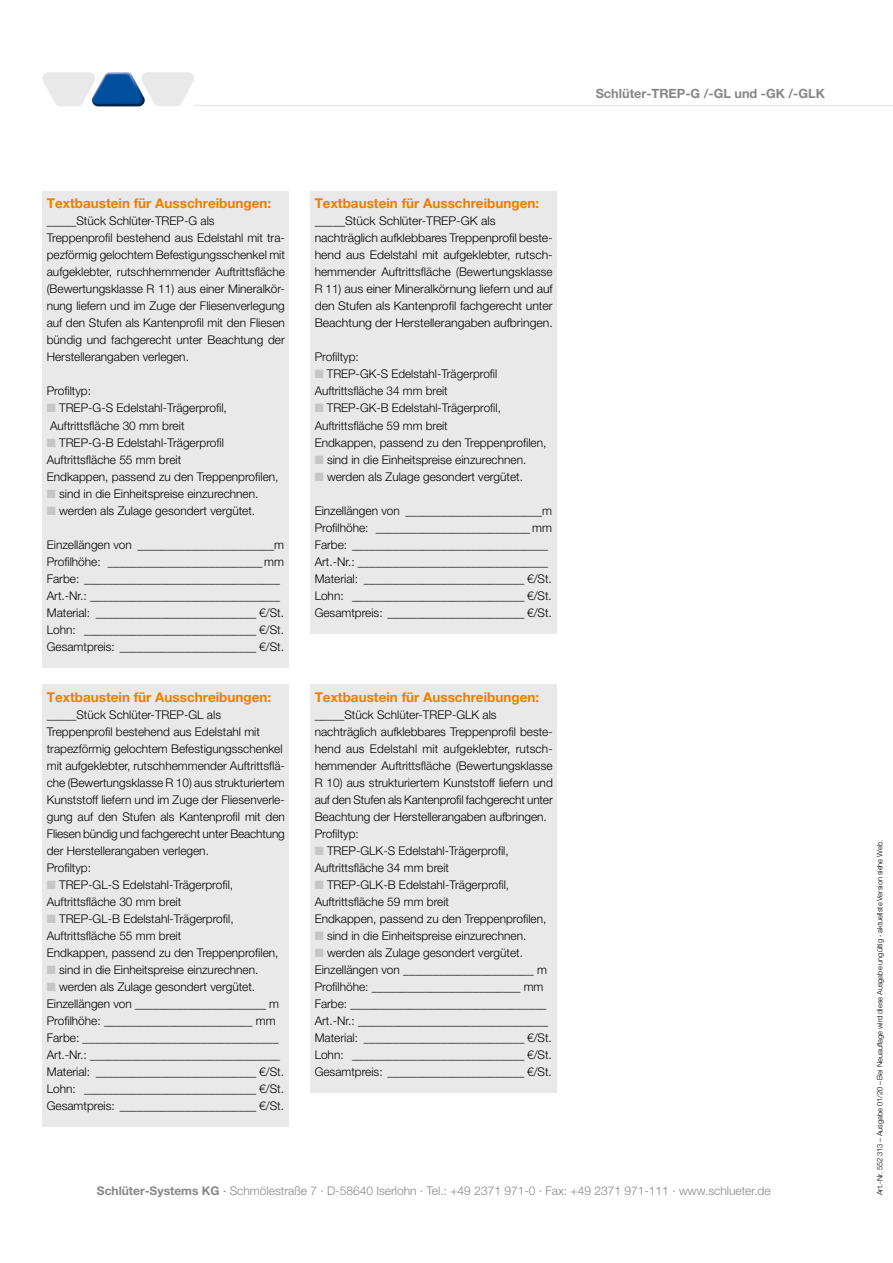
<style>
.page{position:relative;width:893px;height:1263px;background:#fff}
.page>*{position:absolute;margin:0;border:0;box-sizing:border-box;transform-origin:0 0}
.Unter-Überschrift{font:700 13.5px "Helvetica Neue LT Pro";color:#ef7d00}
.t1{font:700 12.75px "Helvetica Neue LT Pro";color:#878787}
.Textbaustein_1__Zeil{font:300 12px/17px "Helvetica Neue LT Pro";color:#000;text-align:justify}
.t2{font:300 12px "Helvetica Neue LT Pro";color:#878787}
.Fließtext{font:300 7.5px "Helvetica Neue LT Pro";color:#000}
.s1{color:#c6c6c6}
.s2{font-weight:700}
.s3{font-weight:500}
</style>
<div class="page">
<hr style="left:194px;top:105px;width:699px;height:1px;background:#e9e9e9">
<svg style="left:43px;top:72px;width:151px;height:34px"></svg>
<div style="left:310px;top:191px;width:247px;height:443px;background:#e9e9e9"></div>
<div style="left:43px;top:191px;width:246px;height:477px;background:#e9e9e9"></div>
<div style="left:43px;top:685px;width:246px;height:442px;background:#e9e9e9"></div>
<div style="left:310px;top:685px;width:247px;height:408px;background:#e9e9e9"></div>
<p class="Unter-Überschrift" style="left:47px;top:195px;width:226px">Textbaustein für Ausschreibungen:</p>
<p class="Textbaustein_1__Zeil" style="left:47px;top:212px;width:169px">_____Stück Schlüter-TREP-G als</p>
<p class="Textbaustein_1__Zeil" style="left:47px;top:229px;width:240px">Treppenprofil bestehend aus Edelstahl mit tra&shy;pezförmig gelochtem Befestigungsschenkel mit aufgeklebter, rutschhemmender Auftrittsfläche (Bewertungsklasse R 11) aus einer Mineralkör&shy;nung liefern und im Zuge der Fliesenverlegung auf den Stufen als Kantenprofil mit den Fliesen bündig und fachgerecht unter Beachtung der Herstellerangaben verlegen.</p>
<p class="Textbaustein_1__Zeil" style="left:47px;top:382px;width:46px">Profiltyp:</p>
<p class="Textbaustein_1__Zeil" style="left:47px;top:399px;width:182px"><span class="s1">■</span> TREP-G-S Edelstahl-Trägerprofil,</p>
<p class="Textbaustein_1__Zeil" style="left:50px;top:416px;width:136px">Auftrittsfläche 30 mm breit</p>
<p class="Textbaustein_1__Zeil" style="left:47px;top:433px;width:179px"><span class="s1">■</span> TREP-G-B Edelstahl-Trägerprofil</p>
<p class="Textbaustein_1__Zeil" style="left:47px;top:450px;width:136px">Auftrittsfläche 55 mm breit</p>
<p class="Textbaustein_1__Zeil" style="left:47px;top:467px;width:233px">Endkappen, passend zu den Treppenprofilen,</p>
<p class="Textbaustein_1__Zeil" style="left:47px;top:484px;width:213px"><span class="s1">■</span> sind in die Einheitspreise einzurechnen.</p>
<p class="Textbaustein_1__Zeil" style="left:47px;top:501px;width:210px"><span class="s1">■</span> werden als Zulage gesondert vergütet.</p>
<p class="Textbaustein_1__Zeil" style="left:47px;top:536px;width:239px">Einzellängen von _______________________m</p>
<p class="Textbaustein_1__Zeil" style="left:47px;top:553px;width:239px">Profilhöhe: __________________________ mm</p>
<p class="Textbaustein_1__Zeil" style="left:47px;top:570px;width:235px">Farbe: _________________________________</p>
<p class="Textbaustein_1__Zeil" style="left:47px;top:587px;width:235px">Art.-Nr.: ________________________________</p>
<p class="Textbaustein_1__Zeil" style="left:47px;top:604px;width:239px">Material: ___________________________ €/St.</p>
<p class="Textbaustein_1__Zeil" style="left:47px;top:621px;width:239px">Lohn: _____________________________ €/St.</p>
<p class="Textbaustein_1__Zeil" style="left:47px;top:638px;width:239px">Gesamtpreis: _______________________ €/St.</p>
<p class="Unter-Überschrift" style="left:47px;top:688px;width:226px">Textbaustein für Ausschreibungen:</p>
<p class="Textbaustein_1__Zeil" style="left:47px;top:706px;width:176px">_____Stück Schlüter-TREP-GL als</p>
<p class="Textbaustein_1__Zeil" style="left:47px;top:723px;width:215px">Treppenprofil bestehend aus Edelstahl mit</p>
<p class="Textbaustein_1__Zeil" style="left:47px;top:740px;width:237px">trapezförmig gelochtem Befestigungsschenkel</p>
<p class="Textbaustein_1__Zeil" style="left:47px;top:757px;width:240px">mit aufgeklebter, rutschhemmender Auftrittsflä&shy;che (Bewertungsklasse R 10) aus strukturiertem Kunststoff liefern und im Zuge der Fliesenverle&shy;gung auf den Stufen als Kantenprofil mit den Fliesen bündig und fachgerecht unter Beachtung der Herstellerangaben verlegen.</p>
<p class="Textbaustein_1__Zeil" style="left:47px;top:859px;width:46px">Profiltyp:</p>
<p class="Textbaustein_1__Zeil" style="left:47px;top:876px;width:188px"><span class="s1">■</span> TREP-GL-S Edelstahl-Trägerprofil,</p>
<p class="Textbaustein_1__Zeil" style="left:47px;top:893px;width:136px">Auftrittsfläche 30 mm breit</p>
<p class="Textbaustein_1__Zeil" style="left:47px;top:910px;width:188px"><span class="s1">■</span> TREP-GL-B Edelstahl-Trägerprofil,</p>
<p class="Textbaustein_1__Zeil" style="left:47px;top:927px;width:136px">Auftrittsfläche 55 mm breit</p>
<p class="Textbaustein_1__Zeil" style="left:47px;top:944px;width:233px">Endkappen, passend zu den Treppenprofilen,</p>
<p class="Textbaustein_1__Zeil" style="left:47px;top:961px;width:213px"><span class="s1">■</span> sind in die Einheitspreise einzurechnen.</p>
<p class="Textbaustein_1__Zeil" style="left:47px;top:978px;width:210px"><span class="s1">■</span> werden als Zulage gesondert vergütet.</p>
<p class="Textbaustein_1__Zeil" style="left:47px;top:995px;width:234px">Einzellängen von ______________________ m</p>
<p class="Textbaustein_1__Zeil" style="left:47px;top:1012px;width:230px">Profilhöhe: _________________________ mm</p>
<p class="Textbaustein_1__Zeil" style="left:47px;top:1029px;width:233px">Farbe: _________________________________</p>
<p class="Textbaustein_1__Zeil" style="left:47px;top:1046px;width:235px">Art.-Nr.: ________________________________</p>
<p class="Textbaustein_1__Zeil" style="left:47px;top:1063px;width:239px">Material: ___________________________ €/St.</p>
<p class="Textbaustein_1__Zeil" style="left:47px;top:1080px;width:239px">Lohn: _____________________________ €/St.</p>
<p class="Textbaustein_1__Zeil" style="left:47px;top:1097px;width:239px">Gesamtpreis: _______________________ €/St.</p>
<p class="Unter-Überschrift" style="left:315px;top:195px;width:226px">Textbaustein für Ausschreibungen:</p>
<p class="Textbaustein_1__Zeil" style="left:315px;top:212px;width:182px">_____Stück Schlüter-TREP-GK als</p>
<p class="Textbaustein_1__Zeil" style="left:315px;top:229px;width:240px">nachträglich aufklebbares Treppenprofil beste&shy;hend aus Edelstahl mit aufgeklebter, rutsch&shy;hemmender Auftrittsfläche (Bewertungsklasse R 11) aus einer Mineralkörnung liefern und auf den Stufen als Kantenprofil fachgerecht unter Beachtung der Herstellerangaben aufbringen.</p>
<p class="Textbaustein_1__Zeil" style="left:315px;top:348px;width:46px">Profiltyp:</p>
<p class="Textbaustein_1__Zeil" style="left:315px;top:365px;width:184px"><span class="s1">■</span> TREP-GK-S Edelstahl-Trägerprofil</p>
<p class="Textbaustein_1__Zeil" style="left:315px;top:382px;width:135px">Auftrittsfläche 34 mm breit</p>
<p class="Textbaustein_1__Zeil" style="left:315px;top:399px;width:188px"><span class="s1">■</span> TREP-GK-B Edelstahl-Trägerprofil,</p>
<p class="Textbaustein_1__Zeil" style="left:315px;top:416px;width:135px">Auftrittsfläche 59 mm breit</p>
<p class="Textbaustein_1__Zeil" style="left:315px;top:433px;width:233px">Endkappen, passend zu den Treppenprofilen,</p>
<p class="Textbaustein_1__Zeil" style="left:315px;top:450px;width:213px"><span class="s1">■</span> sind in die Einheitspreise einzurechnen.</p>
<p class="Textbaustein_1__Zeil" style="left:315px;top:467px;width:210px"><span class="s1">■</span> werden als Zulage gesondert vergütet.</p>
<p class="Textbaustein_1__Zeil" style="left:315px;top:501px;width:239px">Einzellängen von _______________________m</p>
<p class="Textbaustein_1__Zeil" style="left:315px;top:519px;width:239px">Profilhöhe: __________________________ mm</p>
<p class="Textbaustein_1__Zeil" style="left:315px;top:536px;width:235px">Farbe: _________________________________</p>
<p class="Textbaustein_1__Zeil" style="left:315px;top:553px;width:235px">Art.-Nr.: ________________________________</p>
<p class="Textbaustein_1__Zeil" style="left:315px;top:570px;width:239px">Material: ___________________________ €/St.</p>
<p class="Textbaustein_1__Zeil" style="left:315px;top:587px;width:239px">Lohn: _____________________________ €/St.</p>
<p class="Textbaustein_1__Zeil" style="left:315px;top:604px;width:239px">Gesamtpreis: _______________________ €/St.</p>
<p class="Unter-Überschrift" style="left:315px;top:688px;width:226px">Textbaustein für Ausschreibungen:</p>
<p class="Textbaustein_1__Zeil" style="left:315px;top:706px;width:183px">_____Stück Schlüter-TREP-GLK als</p>
<p class="Textbaustein_1__Zeil" style="left:315px;top:723px;width:240px">nachträglich aufklebbares Treppenprofil beste&shy;hend aus Edelstahl mit aufgeklebter, rutsch&shy;hemmender Auftrittsfläche (Bewertungsklasse R 10) aus strukturiertem Kunststoff liefern und auf den Stufen als Kantenprofil fachgerecht unter Beachtung der Herstellerangaben aufbringen.</p>
<p class="Textbaustein_1__Zeil" style="left:315px;top:825px;width:46px">Profiltyp:</p>
<p class="Textbaustein_1__Zeil" style="left:315px;top:842px;width:196px"><span class="s1">■</span> TREP-GLK-S Edelstahl-Trägerprofil,</p>
<p class="Textbaustein_1__Zeil" style="left:315px;top:859px;width:136px">Auftrittsfläche 34 mm breit</p>
<p class="Textbaustein_1__Zeil" style="left:315px;top:876px;width:196px"><span class="s1">■</span> TREP-GLK-B Edelstahl-Trägerprofil,</p>
<p class="Textbaustein_1__Zeil" style="left:315px;top:893px;width:136px">Auftrittsfläche 59 mm breit</p>
<p class="Textbaustein_1__Zeil" style="left:315px;top:910px;width:233px">Endkappen, passend zu den Treppenprofilen,</p>
<p class="Textbaustein_1__Zeil" style="left:315px;top:927px;width:213px"><span class="s1">■</span> sind in die Einheitspreise einzurechnen.</p>
<p class="Textbaustein_1__Zeil" style="left:315px;top:944px;width:210px"><span class="s1">■</span> werden als Zulage gesondert vergütet.</p>
<p class="Textbaustein_1__Zeil" style="left:315px;top:961px;width:234px">Einzellängen von ______________________ m</p>
<p class="Textbaustein_1__Zeil" style="left:315px;top:978px;width:230px">Profilhöhe: _________________________ mm</p>
<p class="Textbaustein_1__Zeil" style="left:315px;top:995px;width:233px">Farbe: _________________________________</p>
<p class="Textbaustein_1__Zeil" style="left:315px;top:1012px;width:235px">Art.-Nr.: ________________________________</p>
<p class="Textbaustein_1__Zeil" style="left:315px;top:1029px;width:239px">Material: ___________________________ €/St.</p>
<p class="Textbaustein_1__Zeil" style="left:315px;top:1046px;width:239px">Lohn: _____________________________ €/St.</p>
<p class="Textbaustein_1__Zeil" style="left:315px;top:1063px;width:239px">Gesamtpreis: _______________________ €/St.</p>
<p class="t1" style="left:596px;top:86px;width:231px">Schlüter-TREP-G /-GL und -GK /-GLK</p>
<p class="t2" style="left:97px;top:1183px;width:675px"><span class="s2">Schlüter-Systems KG</span> <span class="s3">·</span> Schmölestraße 7 · D-58640 Iserlohn · Tel.: +49 2371 971-0 · Fax: +49 2371 971-111 · www.schlueter.de</p>
<p class="Fließtext" style="left:875px;top:1195px;width:357px;rotate:-90deg">Art.-Nr. 552 313 – Ausgabe 01/20 – Bei Neuauflage wird diese Ausgabe ungültig - aktuellste Version siehe Web.</p>
</div>
